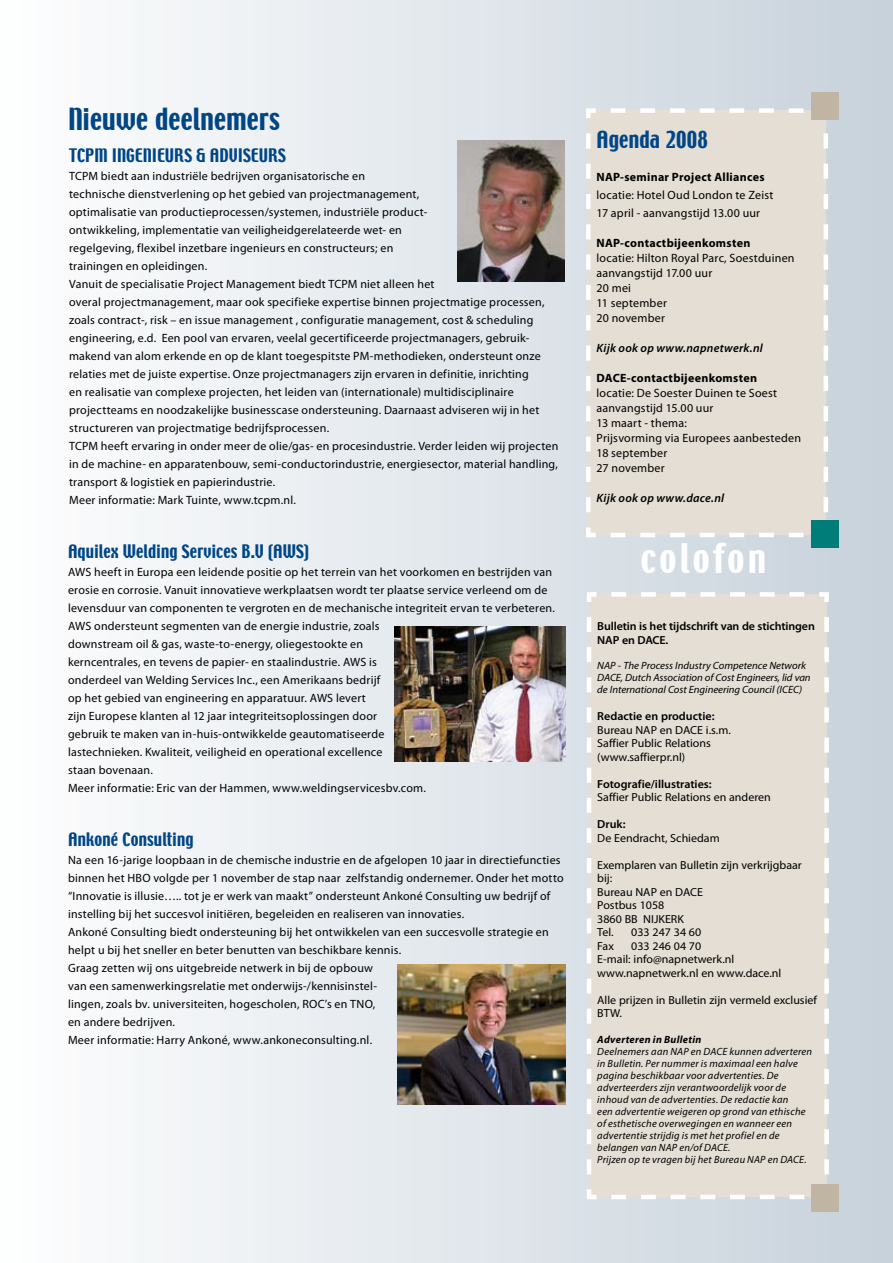
<style>
.page{position:relative;width:893px;height:1263px;background:#fff}
.page>*{position:absolute;margin:0;border:0;box-sizing:border-box;transform-origin:0 0}
.t1{font:36px "Techno";letter-spacing:.09em;color:#fff}
.t2{font:27px "Techno";letter-spacing:.01em;color:#004687}
.t3{font:21px "Techno";letter-spacing:.005em;color:#004687}
.t4{font:16.5px "Techno";letter-spacing:.01em;color:#004687}
.t5{font:12px/18px "Myriad Pro";letter-spacing:.02em;color:#000}
.t6{font:700 12px "Myriad Pro";letter-spacing:.025em;color:#000}
.t7{font:italic 600 12px "Myriad Pro";letter-spacing:.025em;color:#000}
.t8{font:11.7px/13.5px "Myriad Pro";color:#000}
.t9{font:600 11.7px/13.5px "Myriad Pro";letter-spacing:-.01em;color:#000}
.t10{font:italic 10.5px/12px "Myriad Pro";letter-spacing:.02em;color:#000}
.t11{font:italic 10.5px/12px "Myriad Pro";letter-spacing:-.005em;color:#000}
.t12{font:italic 700 10.5px "Myriad Pro";letter-spacing:.03em;color:#000}
</style>
<div class="page">
<div style="left:0;top:0;width:893px;height:1263px;background:linear-gradient(to right,#fdfefe,#c7d1db)"></div>
<div style="left:584px;top:106px;width:246px;height:433px;background:#e4ded4"></div>
<div style="left:811px;top:93px;width:28px;height:27px;background:#c0b5a2"></div>
<div style="left:811px;top:520px;width:28px;height:27px;background:#007d78"></div>
<div style="left:585px;top:590px;width:246px;height:611px;background:#e4ded4"></div>
<div style="left:811px;top:1184px;width:28px;height:28px;background:#c0b5a2"></div>
<img style="left:457px;top:140px;width:107px;height:141px">
<img style="left:397px;top:965px;width:169px;height:139px">
<img style="left:394px;top:627px;width:172px;height:134px">
<h2 class="t2" style="left:68px;top:101px;width:213px">Nieuwe deelnemers</h2>
<h3 class="t4" style="left:69px;top:144px;width:218px">TCPM INGENIEURS &amp; ADVISEURS</h3>
<p class="t5" style="left:69px;top:167px;width:491px">TCPM biedt aan industriële bedrijven organisatorische en<br>technische dienstverlening op het gebied van projectmanagement,<br>optimalisatie van productieprocessen/systemen, industriële product-<br>ontwikkeling, implementatie van veiligheidgerelateerde wet- en<br>regelgeving, flexibel inzetbare ingenieurs en constructeurs; en<br>trainingen en opleidingen.<br>Vanuit de specialisatie Project Management biedt TCPM niet alleen het<br>overal projectmanagement, maar ook specifieke expertise binnen projectmatige processen, zoals contract-, risk – en issue management , configuratie management, cost &amp; scheduling engineering, e.d. Een pool van ervaren, veelal gecertificeerde projectmanagers, gebruik&shy;makend van alom erkende en op de klant toegespitste PM-methodieken, ondersteunt onze relaties met de juiste expertise. Onze projectmanagers zijn ervaren in definitie, inrichting<br>en realisatie van complexe projecten, het leiden van (internationale) multidisciplinaire projectteams en noodzakelijke businesscase ondersteuning. Daarnaast adviseren wij in het structureren van projectmatige bedrijfsprocessen.<br>TCPM heeft ervaring in onder meer de olie/gas- en procesindustrie. Verder leiden wij projecten in de machine- en apparatenbouw, semi-conductorindustrie, energiesector, material handling, transport &amp; logistiek en papierindustrie.<br>Meer informatie: Mark Tuinte, www.tcpm.nl.</p>
<h3 class="t4" style="left:68px;top:540px;width:243px">Aquilex Welding Services B.V (AWS)</h3>
<p class="t5" style="left:68px;top:563px;width:488px">AWS heeft in Europa een leidende positie op het terrein van het voorkomen en bestrijden van erosie en corrosie. Vanuit innovatieve werkplaatsen wordt ter plaatse service verleend om de levensduur van componenten te vergroten en de mechanische integriteit ervan te verbeteren.<br>AWS ondersteunt segmenten van de energie industrie, zoals<br>downstream oil &amp; gas, waste-to-energy, oliegestookte en<br>kerncentrales, en tevens de papier- en staalindustrie. AWS is<br>onderdeel van Welding Services Inc., een Amerikaans bedrijf<br>op het gebied van engineering en apparatuur. AWS levert<br>zijn Europese klanten al 12 jaar integriteitsoplossingen door<br>gebruik te maken van in-huis-ontwikkelde geautomatiseerde<br>lastechnieken. Kwaliteit, veiligheid en operational excellence<br>staan bovenaan.<br>Meer informatie: Eric van der Hammen, www.weldingservicesbv.com.</p>
<h3 class="t4" style="left:68px;top:828px;width:127px">Ankoné Consulting</h3>
<p class="t5" style="left:68px;top:851px;width:497px">Na een 16-jarige loopbaan in de chemische industrie en de afgelopen 10 jaar in directiefuncties binnen het HBO volgde per 1 november de stap naar zelfstandig ondernemer. Onder het motto “Innovatie is illusie….. tot je er werk van maakt” ondersteunt Ankoné Consulting uw bedrijf of instelling bij het succesvol initiëren, begeleiden en realiseren van innovaties.<br>Ankoné Consulting biedt ondersteuning bij het ontwikkelen van een succesvolle strategie en helpt u bij het sneller en beter benutten van beschikbare kennis.<br>Graag zetten wij ons uitgebreide netwerk in bij de opbouw<br>van een samenwerkingsrelatie met onderwijs-/kennisinstel-<br>lingen, zoals bv. universiteiten, hogescholen, ROC’s en TNO,<br>en andere bedrijven.<br>Meer informatie: Harry Ankoné, www.ankoneconsulting.nl.</p>
<h3 class="t3" style="left:597px;top:125px;width:113px">Agenda 2008</h3>
<p class="t6" style="left:597px;top:169px;width:169px">NAP-seminar Project Alliances</p>
<p class="t5" style="left:597px;top:185px;width:178px">locatie: Hotel Oud London te Zeist<br>17 april - aanvangstijd 13.00 uur</p>
<p class="t6" style="left:597px;top:235px;width:155px">NAP-contactbijeenkomsten</p>
<p class="t5" style="left:597px;top:250px;width:200px;line-height:15px">locatie: Hilton Royal Parc, Soestduinen aanvangstijd 17.00 uur<br>20 mei<br>11 september<br>20 november</p>
<p class="t7" style="left:597px;top:340px;width:168px">Kijk ook op www.napnetwerk.nl</p>
<p class="t6" style="left:597px;top:370px;width:162px">DACE-contactbijeenkomsten</p>
<p class="t5" style="left:597px;top:385px;width:206px;line-height:15px">locatie: De Soester Duinen te Soest aanvangstijd 15.00 uur<br>13 maart - thema:<br>Prijsvorming via Europees aanbesteden<br>18 september<br>27 november</p>
<p class="t7" style="left:597px;top:490px;width:129px">Kijk ook op www.dace.nl</p>
<h1 class="t1" style="left:641px;top:534px;width:127px">colofon</h1>
<p class="t9" style="left:597px;top:619px;width:219px">Bulletin is het tijdschrift van de stichtingen<br>NAP en DACE.</p>
<p class="t11" style="left:597px;top:659px;width:215px">NAP - The Process Industry Competence Network<br>DACE, Dutch Association of Cost Engineers, lid van de International Cost Engineering Council (ICEC)</p>
<p class="t9" style="left:597px;top:709px;width:119px">Redactie en productie:</p>
<p class="t8" style="left:597px;top:723px;width:135px">Bureau NAP en DACE i.s.m.<br>Saffier Public Relations (www.saffierpr.nl)</p>
<p class="t9" style="left:597px;top:777px;width:116px">Fotografie/illustraties:</p>
<p class="t8" style="left:597px;top:790px;width:175px">Saffier Public Relations en anderen</p>
<p class="t9" style="left:597px;top:817px;width:30px">Druk:</p>
<p class="t8" style="left:597px;top:831px;width:124px">De Eendracht, Schiedam</p>
<p class="t8" style="left:597px;top:858px;width:206px">Exemplaren van Bulletin zijn verkrijgbaar bij:<br>Bureau NAP en DACE<br>Postbus 1058<br>3860 BB NIJKERK<br>Tel.</p>
<p class="t8" style="left:631px;top:925px;width:71px">033 247 34 60</p>
<p class="t8" style="left:597px;top:939px;width:18px">Fax</p>
<p class="t8" style="left:597px;top:939px;width:186px;text-indent:34px">033 246 04 70<br>E-mail: info@napnetwerk.nl www.napnetwerk.nl en www.dace.nl</p>
<p class="t8" style="left:597px;top:993px;width:221px">Alle prijzen in Bulletin zijn vermeld exclusief<br>BTW.</p>
<p class="t12" style="left:597px;top:1032px;width:106px">Adverteren in Bulletin</p>
<p class="t10" style="left:597px;top:1045px;width:216px">Deelnemers aan NAP en DACE kunnen adverteren in Bulletin. Per nummer is maximaal een halve pagina beschikbaar voor advertenties. De adverteerders zijn verantwoordelijk voor de inhoud van de advertenties. De redactie kan<br>een advertentie weigeren op grond van ethische of esthetische overwegingen en wanneer een advertentie strijdig is met het profiel en de belangen van NAP en/of DACE.<br>Prijzen op te vragen bij het Bureau NAP en DACE.</p>
</div>
